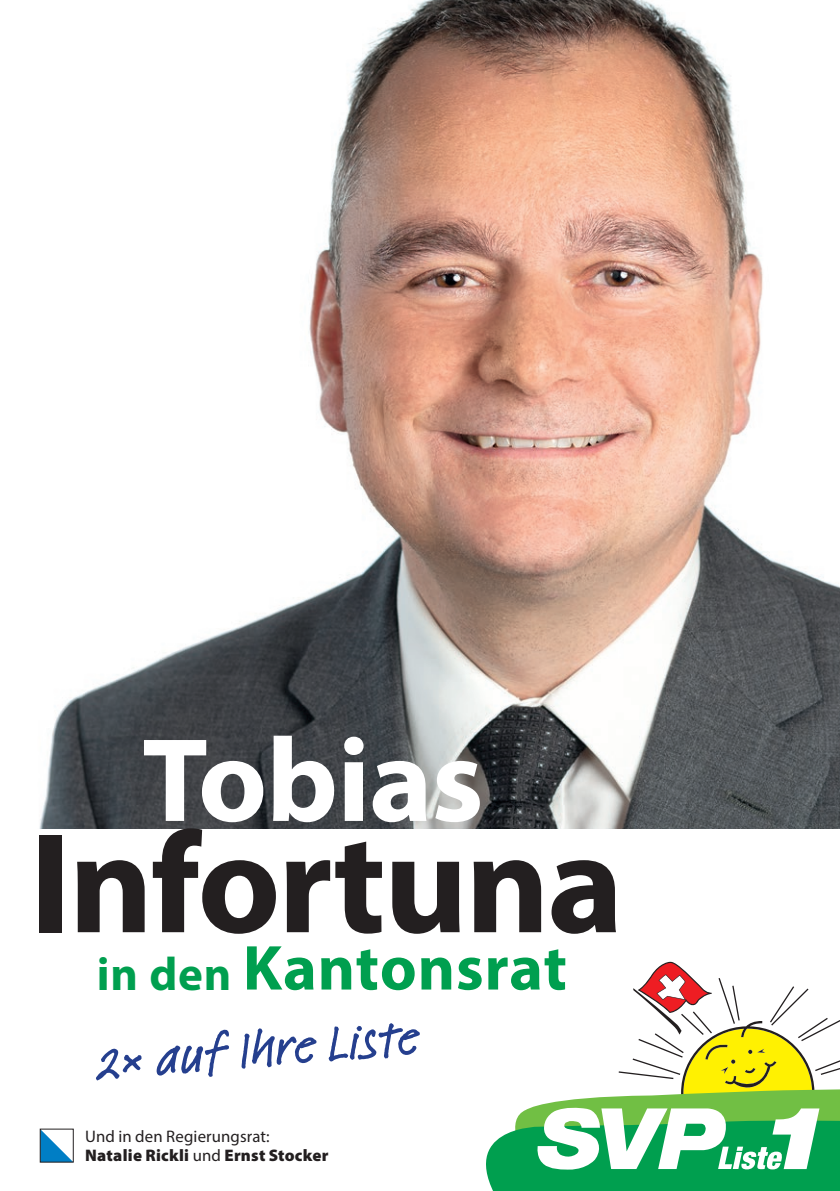
<style>
.page{position:relative;width:840px;height:1191px;background:#fff}
.page>*{position:absolute;margin:0;border:0;box-sizing:border-box;transform-origin:0 0}
.t1{font:700 144px "Myriad Pro";letter-spacing:-.015em;color:#231f20}
.t2{font:700 120px "Myriad Pro";letter-spacing:-.01em;color:#fff}
.t3{font:700 64px "Myriad Pro";letter-spacing:.01em;color:#009f4f}
.t4{font:500 54px "Linotype Feltpen";color:#253f8e}
.t5{font:16.8px/19.4px "Myriad Pro";letter-spacing:.01em;color:#231f20}
.s1{font-size:47px}
.s2{font-weight:900}
</style>
<div class="page">
<img style="left:39px;top:0;width:800px;height:828px">
<svg style="left:486px;top:961px;width:353px;height:230px"></svg>
<svg style="left:42px;top:1131px;width:29px;height:29px"></svg>
<div style="left:40px;top:1128px;width:34px;height:34px;border:1px solid #231f20"></div>
<h2 class="t2" style="left:142px;top:702px;width:343px">Tobias</h2>
<h1 class="t1" style="left:30px;top:789px;width:594px">Infortuna</h1>
<h3 class="t3" style="left:97px;top:926px;width:471px"><span class="s1">in den</span> Kantonsrat</h3>
<h3 class="t4" style="left:95px;top:1026px;width:322px;rotate:-5deg">2× auf Ihre Liste</h3>
<p class="t5" style="left:85px;top:1126px;width:245px">Und in den Regierungsrat:<br><span class="s2">Natalie Rickli</span> und <span class="s2">Ernst Stocker</span></p>
</div>
